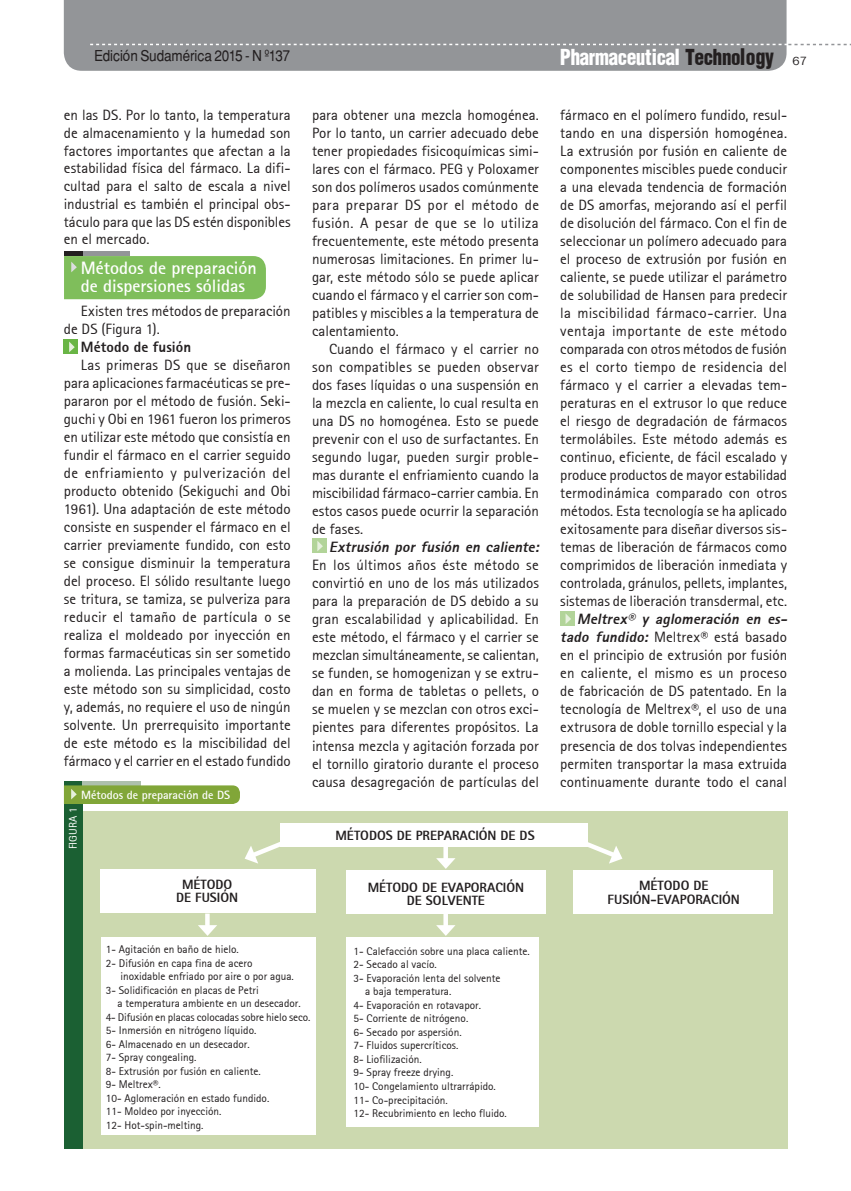
<style>
.page{position:relative;width:851px;height:1191px;background:#fff}
.page>*{position:absolute;margin:0;border:0;box-sizing:border-box;transform-origin:0 0}
.t1{font:24px "Helvetica Condensed Black Se";letter-spacing:-.02em;color:#fff;scale:.9 1}
.SUBTITULO{font:700 18px "AT Rotis Sans Serif";color:#fff}
.TEXTO{font:15px/18px "AT Rotis Sans Serif";color:#231f20;text-align:justify}
.t2{font:15px "Helvetica";letter-spacing:-.01em;color:#231f20;scale:.9 1}
.TEXTO-2{font:15px "AT Rot San Ser Ext Bol";letter-spacing:.005em;color:#231f20}
.GRAFICOS{font:13.5px "AT Rot San Ser Ext Bol";color:#231f20}
.GRAFICOS_titulo_figu{font:700 12px "AT Rotis Sans Serif";color:#fff}
.GRAFICOS-2{font:11.25px "AT Rotis Sans Serif";color:#231f20}
.GRAFICOS-3{font:11.25px "AT Rotis Sans Serif";color:#fff}
.s1{font-family:"AT Rot San Ser Ext Bol";font-style:italic}
.s2{color:#231f20}
.s3{font-size:24.75px;color:#231f20}
.s4{font-family:"Frankfurt Gothic Plain";font-size:12px;color:#231f20}
</style>
<div class="page">
<div style="left:64px;top:0;width:722px;height:71px;background:#939598"></div>
<svg style="left:90px;top:44px;width:760px;height:1px"></svg>
<div style="left:64px;top:251px;width:66px;height:5px;background:#939598"></div>
<div style="left:64px;top:256px;width:202px;height:43px;background:#7fbe5b"></div>
<div style="left:64px;top:251px;width:18px;height:5px;background:#231f20"></div>
<div style="left:68px;top:811px;width:719px;height:337px;background:#ccd9af"></div>
<div style="left:280px;top:824px;width:307px;height:23px;background:#fff"></div>
<div style="left:64px;top:780px;width:77px;height:5px;background:#adc0ad"></div>
<div style="left:64px;top:780px;width:18px;height:5px;background:#1b6033"></div>
<svg style="left:64px;top:785px;width:176px;height:19px;background:#84a83e"></svg>
<div style="left:64px;top:804px;width:18px;height:344px;background:#1b6033"></div>
<div style="left:101px;top:937px;width:214px;height:198px;background:#fff"></div>
<div style="left:346px;top:937px;width:193px;height:189px;background:#fff"></div>
<div style="left:100px;top:869px;width:215px;height:44px;background:#fff"></div>
<div style="left:346px;top:870px;width:200px;height:43px;background:#fff"></div>
<div style="left:573px;top:870px;width:200px;height:43px;background:#fff"></div>
<div style="left:443px;top:913px;width:5px;height:17px;background:#fff"></div>
<svg style="left:436px;top:925px;width:19px;height:11px"></svg>
<div style="left:205px;top:913px;width:5px;height:17px;background:#fff"></div>
<svg style="left:198px;top:925px;width:19px;height:11px"></svg>
<div style="left:443px;top:846px;width:5px;height:17px;background:#fff"></div>
<svg style="left:436px;top:858px;width:19px;height:11px"></svg>
<svg style="left:244px;top:842px;width:36px;height:21px"></svg>
<svg style="left:587px;top:837px;width:36px;height:26px"></svg>
<div style="left:64px;top:339px;width:14px;height:15px;background:#69b545"></div>
<svg style="left:69px;top:341px;width:6px;height:11px"></svg>
<div style="left:312px;top:538px;width:14px;height:15px;background:#b2d499"></div>
<svg style="left:317px;top:541px;width:6px;height:10px"></svg>
<div style="left:560px;top:611px;width:14px;height:15px;background:#b2d499"></div>
<svg style="left:565px;top:613px;width:6px;height:11px"></svg>
<p class="t2" style="left:94px;top:46px;width:219px">Edición Sudamérica 2015 - N º137</p>
<p class="TEXTO" style="left:64px;top:106px;width:228px">en las DS. Por lo tanto, la temperatura de almacenamiento y la humedad son factores importantes que afectan a la estabilidad física del fármaco. La difi&shy;cultad para el salto de escala a nivel industrial es también el principal obs&shy;táculo para que las DS estén disponibles en el mercado.</p>
<p class="SUBTITULO" style="left:81px;top:257px;width:177px">Métodos de preparación</p>
<p class="SUBTITULO" style="left:81px;top:275px;width:166px">de dispersiones sólidas</p>
<p class="TEXTO" style="left:64px;top:302px;width:228px;text-indent:17px">Existen tres métodos de preparación de DS (Figura 1).</p>
<p class="TEXTO-2" style="left:81px;top:337px;width:112px">Método de fusión</p>
<p class="TEXTO" style="left:64px;top:356px;width:228px;text-indent:17px">Las primeras DS que se diseñaron para aplicaciones farmacéuticas se pre&shy;pararon por el método de fusión. Seki&shy;guchi y Obi en 1961 fueron los primeros en utilizar este método que consistía en fundir el fármaco en el carrier seguido de enfriamiento y pulverización del producto obtenido (Sekiguchi and Obi 1961). Una adaptación de este método consiste en suspender el fármaco en el carrier previamente fundido, con esto se consigue disminuir la temperatura del proceso. El sólido resultante luego se tritura, se tamiza, se pulveriza para reducir el tamaño de partícula o se realiza el moldeado por inyección en formas farmacéuticas sin ser sometido a molienda. Las principales ventajas de este método son su simplicidad, costo y, además, no requiere el uso de ningún solvente. Un prerrequisito importante de este método es la miscibilidad del fármaco y el carrier en el estado fundido</p>
<p class="GRAFICOS_titulo_figu" style="left:81px;top:787px;width:150px">Métodos de preparación de DS</p>
<p class="GRAFICOS-3" style="left:66px;top:849px;width:43px;rotate:-90deg">FIGURA 1</p>
<p class="GRAFICOS" style="left:182px;top:875px;width:52px">MÉTODO</p>
<p class="GRAFICOS" style="left:176px;top:889px;width:64px">DE FUSIÓN</p>
<p class="TEXTO" style="left:312px;top:106px;width:228px">para obtener una mezcla homogénea.<br>Por lo tanto, un carrier adecuado debe tener propiedades fisicoquímicas simi&shy;lares con el fármaco. PEG y Poloxamer son dos polímeros usados comúnmente para preparar DS por el método de fusión. A pesar de que se lo utiliza frecuentemente, este método presenta numerosas limitaciones. En primer lu&shy;gar, este método sólo se puede aplicar cuando el fármaco y el carrier son com&shy;patibles y miscibles a la temperatura de calentamiento.</p>
<p class="TEXTO" style="left:312px;top:340px;width:228px;text-indent:17px">Cuando el fármaco y el carrier no son compatibles se pueden observar dos fases líquidas o una suspensión en la mezcla en caliente, lo cual resulta en una DS no homogénea. Esto se puede prevenir con el uso de surfactantes. En segundo lugar, pueden surgir proble&shy;mas durante el enfriamiento cuando la miscibilidad fármaco-carrier cambia. En estos casos puede ocurrir la separación de fases.</p>
<p class="TEXTO" style="left:312px;top:538px;width:232px;text-align:left;text-indent:17px"><span class="s1">Extrusión por fusión en caliente:<br></span>En los últimos años éste método se convirtió en uno de los más utilizados para la preparación de DS debido a su gran escalabilidad y aplicabilidad. En este método, el fármaco y el carrier se mezclan simultáneamente, se calientan, se funden, se homogenizan y se extru&shy;dan en forma de tabletas o pellets, o se muelen y se mezclan con otros exci&shy;pientes para diferentes propósitos. La intensa mezcla y agitación forzada por el tornillo giratorio durante el proceso causa desagregación de partículas del</p>
<p class="GRAFICOS" style="left:335px;top:826px;width:201px">MÉTODOS DE PREPARACIÓN DE DS</p>
<p class="GRAFICOS" style="left:367px;top:878px;width:158px">MÉTODO DE EVAPORACIÓN</p>
<p class="GRAFICOS" style="left:407px;top:892px;width:80px">DE SOLVENTE</p>
<p class="GRAFICOS-2" style="left:106px;top:942px;width:135px">1- Agitación en baño de hielo.</p>
<p class="GRAFICOS-2" style="left:106px;top:956px;width:148px">2- Difusión en capa fina de acero</p>
<p class="GRAFICOS-2" style="left:120px;top:969px;width:175px">inoxidable enfriado por aire o por agua.</p>
<p class="GRAFICOS-2" style="left:106px;top:983px;width:154px">3- Solidificación en placas de Petri</p>
<p class="GRAFICOS-2" style="left:117px;top:996px;width:185px">a temperatura ambiente en un desecador.</p>
<p class="GRAFICOS-2" style="left:106px;top:1010px;width:206px">4- Difusión en placas colocadas sobre hielo seco.</p>
<p class="GRAFICOS-2" style="left:106px;top:1023px;width:152px">5- Inmersión en nitrógeno líquido.</p>
<p class="GRAFICOS-2" style="left:106px;top:1037px;width:145px">6- Almacenado en un desecador.</p>
<p class="GRAFICOS-2" style="left:106px;top:1050px;width:92px">7- Spray congealing.</p>
<p class="GRAFICOS-2" style="left:106px;top:1064px;width:156px">8- Extrusión por fusión en caliente.</p>
<p class="GRAFICOS-2" style="left:106px;top:1077px;width:56px">9- Meltrex®.</p>
<p class="GRAFICOS-2" style="left:106px;top:1091px;width:165px">10- Aglomeración en estado fundido.</p>
<p class="GRAFICOS-2" style="left:106px;top:1104px;width:117px">11- Moldeo por inyección.</p>
<p class="GRAFICOS-2" style="left:106px;top:1118px;width:99px">12- Hot-spin-melting.</p>
<p class="GRAFICOS-2" style="left:353px;top:944px;width:178px">1- Calefacción sobre una placa caliente.</p>
<p class="GRAFICOS-2" style="left:353px;top:958px;width:85px">2- Secado al vacío.</p>
<p class="GRAFICOS-2" style="left:353px;top:971px;width:149px">3- Evaporación lenta del solvente</p>
<p class="GRAFICOS-2" style="left:365px;top:985px;width:88px">a baja temperatura.</p>
<p class="GRAFICOS-2" style="left:353px;top:998px;width:129px">4- Evaporación en rotavapor.</p>
<p class="GRAFICOS-2" style="left:353px;top:1012px;width:116px">5- Corriente de nitrógeno.</p>
<p class="GRAFICOS-2" style="left:353px;top:1025px;width:110px">6- Secado por aspersión.</p>
<p class="GRAFICOS-2" style="left:353px;top:1039px;width:106px">7- Fluidos supercríticos.</p>
<p class="GRAFICOS-2" style="left:353px;top:1052px;width:70px">8- Liofilización.</p>
<p class="GRAFICOS-2" style="left:353px;top:1066px;width:101px">9- Spray freeze drying.</p>
<p class="GRAFICOS-2" style="left:353px;top:1079px;width:144px">10- Congelamiento ultrarrápido.</p>
<p class="GRAFICOS-2" style="left:353px;top:1093px;width:96px">11- Co-precipitación.</p>
<p class="GRAFICOS-2" style="left:353px;top:1106px;width:155px">12- Recubrimiento en lecho fluido.</p>
<h1 class="t1" style="left:560px;top:47px;width:276px">Pharmaceutical <span class="s2">Techno</span><span class="s3">logy</span> <span class="s4">67</span></h1>
<p class="TEXTO" style="left:560px;top:106px;width:228px">fármaco en el polímero fundido, resul&shy;tando en una dispersión homogénea.<br>La extrusión por fusión en caliente de componentes miscibles puede conducir a una elevada tendencia de formación de DS amorfas, mejorando así el perfil de disolución del fármaco. Con el fin de seleccionar un polímero adecuado para el proceso de extrusión por fusión en caliente, se puede utilizar el parámetro de solubilidad de Hansen para predecir la miscibilidad fármaco-carrier. Una ventaja importante de este método comparada con otros métodos de fusión es el corto tiempo de residencia del fármaco y el carrier a elevadas tem&shy;peraturas en el extrusor lo que reduce el riesgo de degradación de fármacos termolábiles. Este método además es continuo, eficiente, de fácil escalado y produce productos de mayor estabilidad termodinámica comparado con otros métodos. Esta tecnología se ha aplicado exitosamente para diseñar diversos sis&shy;temas de liberación de fármacos como comprimidos de liberación inmediata y controlada, gránulos, pellets, implantes, sistemas de liberación transdermal, etc.</p>
<p class="TEXTO" style="left:560px;top:610px;width:232px;text-align:left;text-indent:17px"><span class="s1">Meltrex® y aglomeración en es&shy;tado fundido:</span> Meltrex® está basado en el principio de extrusión por fusión en caliente, el mismo es un proceso de fabricación de DS patentado. En la tecnología de Meltrex®, el uso de una extrusora de doble tornillo especial y la presencia de dos tolvas independientes permiten transportar la masa extruida continuamente durante todo el canal</p>
<p class="GRAFICOS" style="left:639px;top:877px;width:71px">MÉTODO DE</p>
<p class="GRAFICOS" style="left:607px;top:890px;width:134px">FUSIÓN-EVAPORACIÓN</p>
</div>
